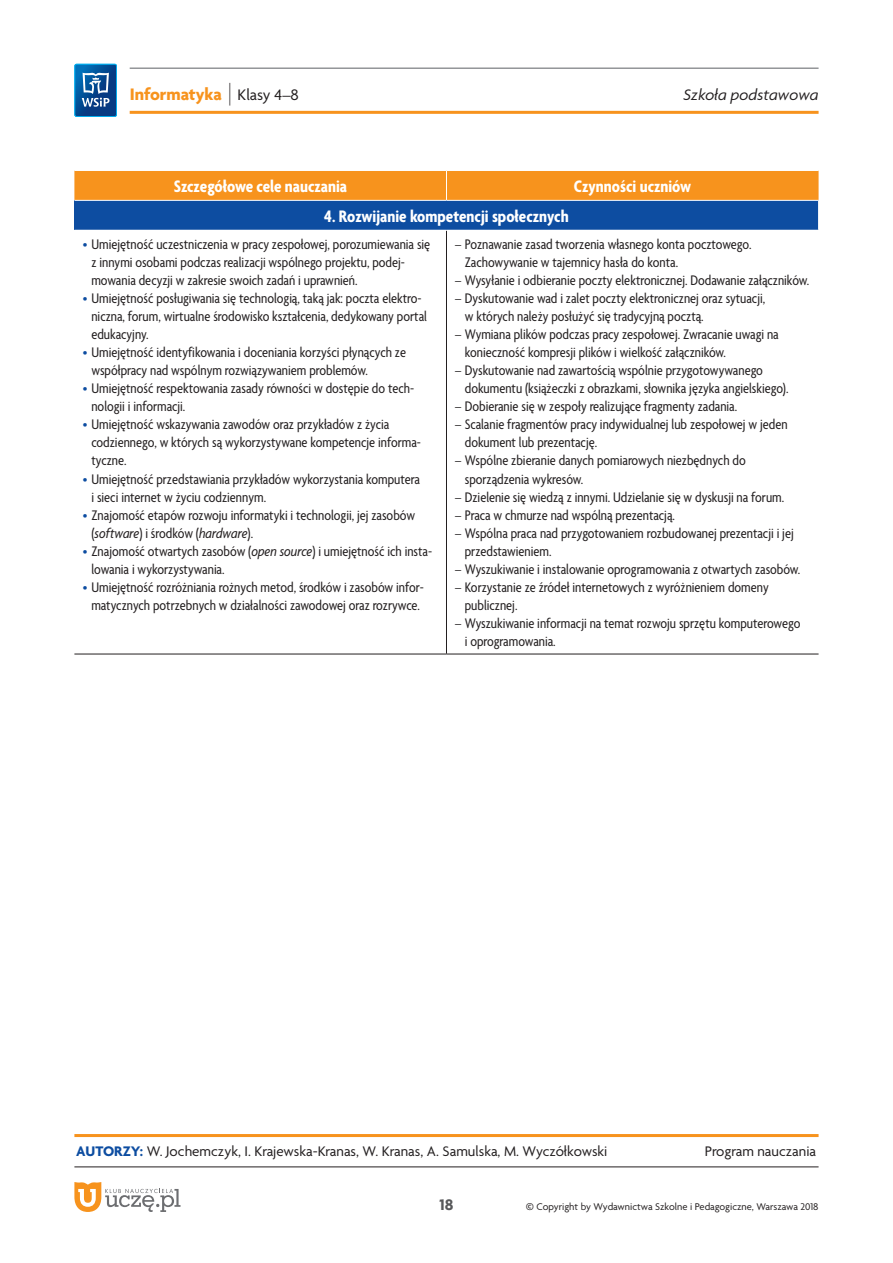
<style>
.page{position:relative;width:893px;height:1263px;background:#fff}
.page>*{position:absolute;margin:0;border:0;box-sizing:border-box;transform-origin:0 0}
.t1{font:700 condensed 18px "Agenda Pl";color:#fff}
.t2{font:700 18px "Agenda Pl";color:#f7931d}
.t3{font:italic 16.5px "Agenda Pl";color:#231f20}
.t4{font:700 16.5px "Agenda Pl";color:#57585a}
.t5{font:condensed 15px/18px "Agenda Pl";color:#231f20}
.t6{font:15px "Agenda Pl";color:#231f20}
.t7{font:10.5px "Agenda Pl";color:#231f20}
.s1{font-weight:100;font-size:24px;color:#231f20}
.s2{font-weight:400;font-size:16.5px;color:#231f20}
.s3{color:#0d4da1}
.s4{font-style:italic}
.s5{font-weight:700;color:#0d4da1}
.s6{font-size:13.5px}
</style>
<div class="page">
<hr style="left:130px;top:67px;width:689px;height:2px;background:#939598">
<hr style="left:130px;top:111px;width:689px;height:3px;background:#f7931d">
<svg style="left:74px;top:64px;width:43px;height:53px;background:#296ca9"></svg>
<hr style="left:74px;top:1134px;width:745px;height:3px;background:#f7931d">
<hr style="left:74px;top:1166px;width:745px;height:1px;background:#231f20">
<svg style="left:74px;top:1182px;width:107px;height:30px"></svg>
<svg style="left:74px;top:171px;width:745px;height:59px;background:#837160"></svg>
<hr style="left:446px;top:231px;width:1px;height:423px;background:#231f20">
<hr style="left:74px;top:200px;width:372px;height:1px;background:#fff">
<hr style="left:446px;top:200px;width:373px;height:1px;background:#fff">
<hr style="left:74px;top:654px;width:372px;height:1px;background:#231f20">
<hr style="left:446px;top:654px;width:373px;height:1px;background:#231f20">
<p class="t2" style="left:130px;top:83px;width:171px">Informatyka <span class="s1">|</span> <span class="s2">Klasy 4–8</span></p>
<p class="t3" style="left:683px;top:84px;width:137px">Szkoła podstawowa</p>
<p class="t1" style="left:174px;top:175px;width:175px">Szczegółowe cele nauczania</p>
<p class="t1" style="left:574px;top:175px;width:119px">Czynności uczniów</p>
<p class="t1" style="left:324px;top:205px;width:246px">4. Rozwijanie kompetencji społecznych</p>
<p class="t5" style="left:91px;top:235px;width:340px;text-indent:-9px"><span class="s3">•</span> Umiejętność uczestniczenia w pracy zespołowej, porozumiewania się z innymi osobami podczas realizacji wspólnego projektu, podej&shy;mowania decyzji w zakresie swoich zadań i uprawnień.</p>
<p class="t5" style="left:91px;top:289px;width:337px;text-indent:-9px"><span class="s3">•</span> Umiejętność posługiwania się technologią, taką jak: poczta elektro&shy;niczna, forum, wirtualne środowisko kształcenia, dedykowany portal edukacyjny.</p>
<p class="t5" style="left:91px;top:343px;width:316px;text-indent:-9px"><span class="s3">•</span> Umiejętność identyfikowania i doceniania korzyści płynących ze współpracy nad wspólnym rozwiązywaniem problemów.</p>
<p class="t5" style="left:91px;top:379px;width:324px;text-indent:-9px"><span class="s3">•</span> Umiejętność respektowania zasady równości w dostępie do tech&shy;nologii i informacji.</p>
<p class="t5" style="left:91px;top:415px;width:331px;text-indent:-9px"><span class="s3">•</span> Umiejętność wskazywania zawodów oraz przykładów z życia codziennego, w których są wykorzystywane kompetencje informa&shy;tyczne.</p>
<p class="t5" style="left:91px;top:469px;width:330px;text-indent:-9px"><span class="s3">•</span> Umiejętność przedstawiania przykładów wykorzystania komputera i sieci internet w życiu codziennym.</p>
<p class="t5" style="left:91px;top:505px;width:325px;text-indent:-9px"><span class="s3">•</span> Znajomość etapów rozwoju informatyki i technologii, jej zasobów (<span class="s4">software</span>) i środków (<span class="s4">hardware</span>).</p>
<p class="t5" style="left:91px;top:541px;width:342px;text-indent:-9px"><span class="s3">•</span> Znajomość otwartych zasobów (<span class="s4">open source</span>) i umiejętność ich insta&shy;lowania i wykorzystywania.</p>
<p class="t5" style="left:83px;top:577px;width:342px;text-align:center"><span class="s3">•</span> Umiejętność rozróżniania rożnych metod, środków i zasobów infor&shy;matycznych potrzebnych w działalności zawodowej oraz rozrywce.</p>
<p class="t5" style="left:465px;top:235px;width:288px;text-indent:-10px">– Poznawanie zasad tworzenia własnego konta pocztowego.<br>Zachowywanie w tajemnicy hasła do konta.</p>
<p class="t5" style="left:455px;top:271px;width:356px">– Wysyłanie i odbieranie poczty elektronicznej. Dodawanie załączników.</p>
<p class="t5" style="left:465px;top:289px;width:302px;text-indent:-10px">– Dyskutowanie wad i zalet poczty elektronicznej oraz sytuacji, w których należy posłużyć się tradycyjną pocztą.</p>
<p class="t5" style="left:465px;top:325px;width:316px;text-indent:-10px">– Wymiana plików podczas pracy zespołowej. Zwracanie uwagi na konieczność kompresji plików i wielkość załączników.</p>
<p class="t5" style="left:465px;top:361px;width:325px;text-indent:-10px">– Dyskutowanie nad zawartością wspólnie przygotowywanego dokumentu (książeczki z obrazkami, słownika języka angielskiego).</p>
<p class="t5" style="left:455px;top:397px;width:284px">– Dobieranie się w zespoły realizujące fragmenty zadania.</p>
<p class="t5" style="left:465px;top:415px;width:324px;text-indent:-10px">– Scalanie fragmentów pracy indywidualnej lub zespołowej w jeden dokument lub prezentację.</p>
<p class="t5" style="left:465px;top:451px;width:283px;text-indent:-10px">– Wspólne zbieranie danych pomiarowych niezbędnych do sporządzenia wykresów.</p>
<p class="t5" style="left:455px;top:487px;width:331px">– Dzielenie się wiedzą z innymi. Udzielanie się w dyskusji na forum.</p>
<p class="t5" style="left:455px;top:505px;width:221px">– Praca w chmurze nad wspólną prezentacją.</p>
<p class="t5" style="left:465px;top:523px;width:330px;text-indent:-10px">– Wspólna praca nad przygotowaniem rozbudowanej prezentacji i jej przedstawieniem.</p>
<p class="t5" style="left:455px;top:559px;width:347px">– Wyszukiwanie i instalowanie oprogramowania z otwartych zasobów.</p>
<p class="t5" style="left:465px;top:577px;width:306px;text-indent:-10px">– Korzystanie ze źródeł internetowych z wyróżnieniem domeny publicznej.</p>
<p class="t5" style="left:465px;top:613px;width:337px;text-indent:-10px">– Wyszukiwanie informacji na temat rozwoju sprzętu komputerowego i oprogramowania.</p>
<p class="t6" style="left:76px;top:1142px;width:533px"><span class="s5">AUTORZY:</span> W. Jochemczyk, I. Krajewska-Kranas, W. Kranas, A. Samulska, M. Wyczółkowski</p>
<p class="t6" style="left:705px;top:1142px;width:113px">Program nauczania</p>
<p class="t4" style="left:440px;top:1194px;width:15px">18</p>
<p class="t7" style="left:526px;top:1200px;width:294px"><span class="s6">©</span> Copyright by Wydawnictwa Szkolne i Pedagogiczne, Warszawa 2018</p>
</div>
